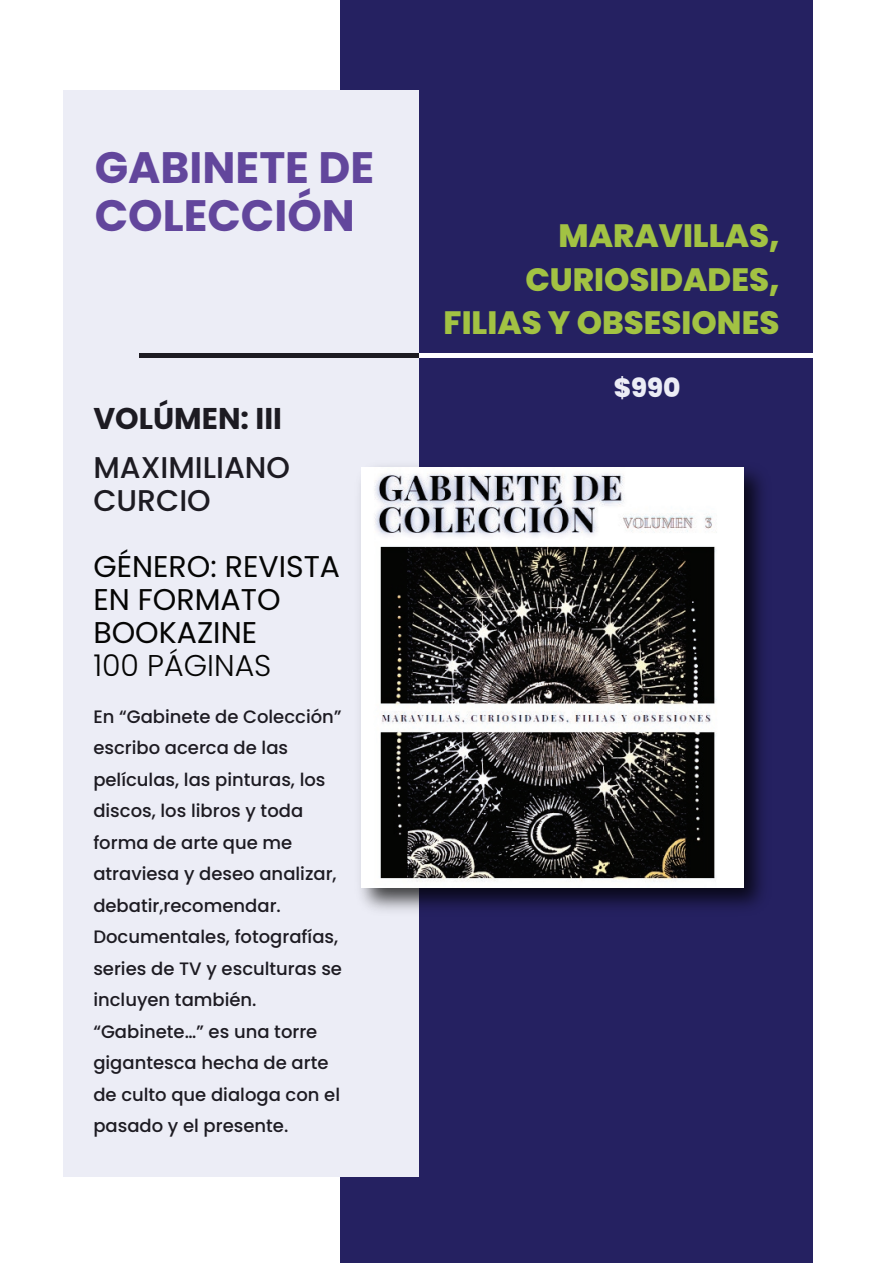
<style>
.page{position:relative;width:893px;height:1263px;background:#fff}
.page>*{position:absolute;margin:0;border:0;box-sizing:border-box;transform-origin:0 0}
.t1{font:700 43.95px/48.3px "Poppins";color:#62469c}
.t2{font:800 32.25px/43.5px "Poppins";color:#a2c243;text-align:right}
.t3{font:30px/33px "Poppins";color:#050504}
.t4{font:500 30px/33px "Poppins";color:#1d1b22}
.t5{font:700 30px "Poppins";color:#1d1b22}
.t6{font:300 30px "Poppins";color:#050504}
.t7{font:800 26.4px "Poppins";color:#ecedf6}
.t8{font:500 18px/31.5px "Poppins";color:#1d1b22}
</style>
<div class="page">
<div style="left:340px;top:0;width:472px;height:1263px;background:#252161"></div>
<div style="left:63px;top:91px;width:356px;height:1086px;background:#ecedf6"></div>
<hr style="left:370px;top:353px;width:458px;height:4px;background:#fff">
<hr style="left:139px;top:353px;width:280px;height:4px;background:#1d1b22">
<img style="left:360px;top:466px;width:403px;height:445px">
<img style="left:361px;top:468px;width:382px;height:420px">
<h1 class="t1" style="left:95px;top:144px;width:281px">GABINETE DE<br>COLECCIÓN</h1>
<h3 class="t5" style="left:93px;top:401px;width:190px">VOLÚMEN: III</h3>
<h3 class="t4" style="left:93px;top:451px;width:198px">MAXIMILIANO<br>CURCIO</h3>
<h3 class="t3" style="left:93px;top:550px;width:248px">GÉNERO: REVISTA<br>EN FORMATO<br>BOOKAZINE</h3>
<h3 class="t6" style="left:93px;top:648px;width:180px">100 PÁGINAS</h3>
<p class="t8" style="left:93px;top:701px;width:250px">En “Gabinete de Colección” escribo acerca de las películas, las pinturas, los discos, los libros y toda forma de arte que me atraviesa y deseo analizar, debatir,recomendar.<br>Documentales, fotografías, series de TV y esculturas se incluyen también. “Gabinete…” es una torre gigantesca hecha de arte de culto que dialoga con el pasado y el presente.</p>
<h2 class="t2" style="left:444px;top:214px;width:337px">MARAVILLAS,<br>CURIOSIDADES,<br>FILIAS Y OBSESIONES</h2>
<h3 class="t7" style="left:614px;top:373px;width:68px">$990</h3>
</div>
